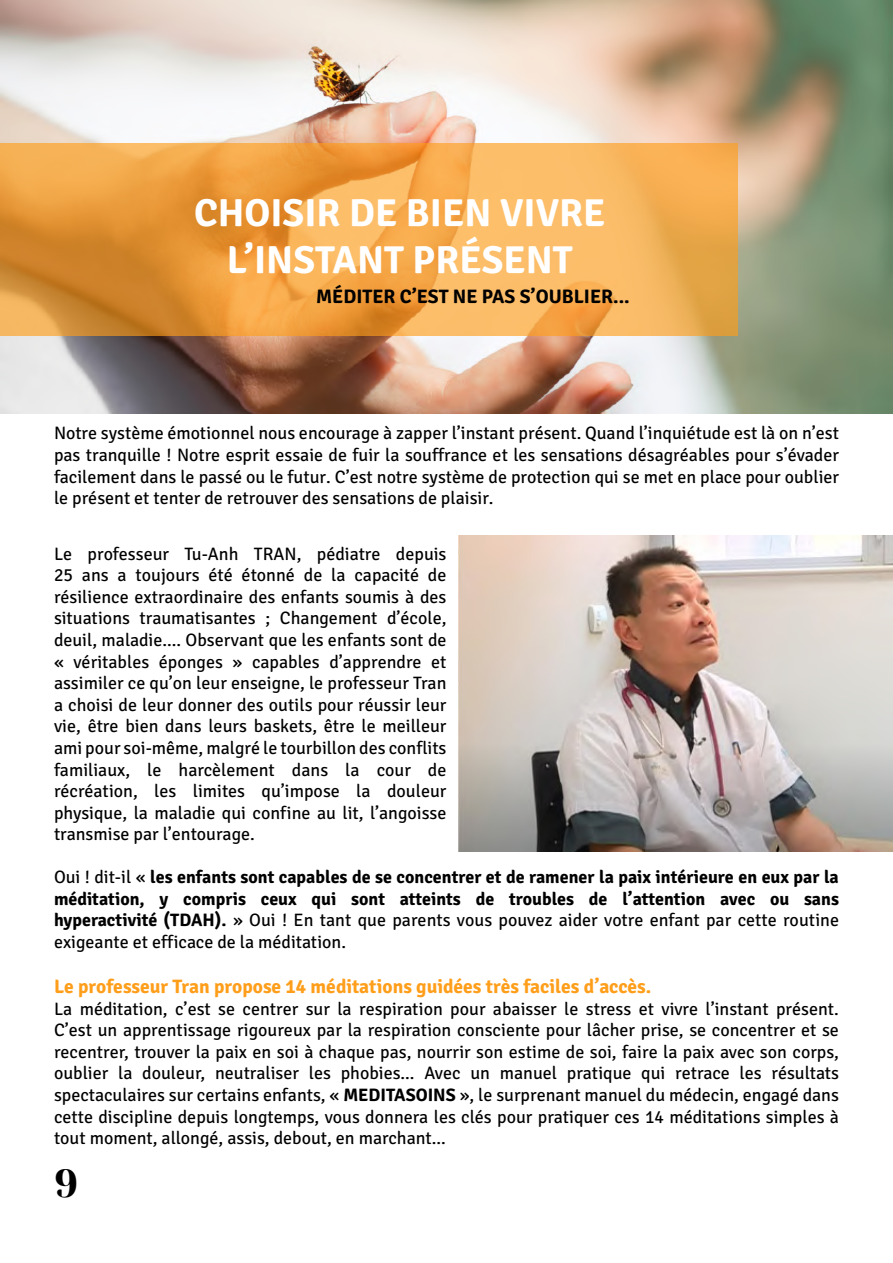
<style>
.page{position:relative;width:893px;height:1263px;background:#fff}
.page>*{position:absolute;margin:0;border:0;box-sizing:border-box;transform-origin:0 0}
.t1{font:700 39px/46.8px "Signika Negative";color:#fff;text-align:center}
.t2{font:39px "Yeseva One";color:#000}
.t3{font:700 19.5px "Signika Negative";color:#ff9e1a}
.t4{font:700 19.5px "Signika Negative";color:#000}
.t5{font:18px/21.6px "Signika Negative";color:#000;text-align:justify}
.t6{font:700 18px/21.6px "Signika Negative";color:#000;text-align:justify}
.s1{font-weight:400}
.s2{font-weight:700}
</style>
<div class="page">
<img style="left:0;top:0;width:893px;height:414px">
<svg style="left:0;top:143px;width:738px;height:193px"></svg>
<img style="left:459px;top:535px;width:434px;height:316px">
<h1 class="t1" style="left:194px;top:190px;width:413px">CHOISIR DE BIEN VIVRE<br>L’INSTANT PRÉSENT</h1>
<p class="t4" style="left:316px;top:285px;width:315px">MÉDITER C’EST NE PAS S’OUBLIER...</p>
<p class="t5" style="left:54px;top:423px;width:787px">Notre système émotionnel nous encourage à zapper l’instant présent. Quand l’inquiétude est là on n’est pas tranquille ! Notre esprit essaie de fuir la souffrance et les sensations désagréables pour s’évader facilement dans le passé ou le futur. C’est notre système de protection qui se met en place pour oublier le présent et tenter de retrouver des sensations de plaisir.</p>
<p class="t5" style="left:54px;top:543px;width:394px">Le professeur Tu-Anh TRAN, pédiatre depuis 25 ans a toujours été étonné de la capacité de résilience extraordinaire des enfants soumis à des situations traumatisantes ; Changement d’école, deuil, maladie.... Observant que les enfants sont de « véritables éponges » capables d’apprendre et assimiler ce qu’on leur enseigne, le professeur Tran a choisi de leur donner des outils pour réussir leur vie, être bien dans leurs baskets, être le meilleur ami pour soi-même, malgré le tourbillon des conflits familiaux, le harcèlement dans la cour de récréation, les limites qu’impose la douleur physique, la maladie qui confine au lit, l’angoisse transmise par l’entourage.</p>
<p class="t6" style="left:54px;top:866px;width:786px"><span class="s1">Oui ! dit-il «</span> les enfants sont capables de se concentrer et de ramener la paix intérieure en eux par la méditation, y compris ceux qui sont atteints de troubles de l’attention avec ou sans hyperactivité (TDAH). <span class="s1">» Oui ! En tant que parents vous pouvez aider votre enfant par cette routine exigeante et efficace de la méditation.</span></p>
<p class="t3" style="left:54px;top:975px;width:599px">Le professeur Tran propose 14 méditations guidées très faciles d’accès.</p>
<p class="t5" style="left:54px;top:998px;width:787px">La méditation, c’est se centrer sur la respiration pour abaisser le stress et vivre l’instant présent.<br>C’est un apprentissage rigoureux par la respiration consciente pour lâcher prise, se concentrer et se recentrer, trouver la paix en soi à chaque pas, nourrir son estime de soi, faire la paix avec son corps, oublier la douleur, neutraliser les phobies... Avec un manuel pratique qui retrace les résultats spectaculaires sur certains enfants, « <span class="s2">MEDITASOINS</span> », le surprenant manuel du médecin, engagé dans cette discipline depuis longtemps, vous donnera les clés pour pratiquer ces 14 méditations simples à tout moment, allongé, assis, debout, en marchant...</p>
<h1 class="t2" style="left:54px;top:1154px;width:26px">9</h1>
</div>
